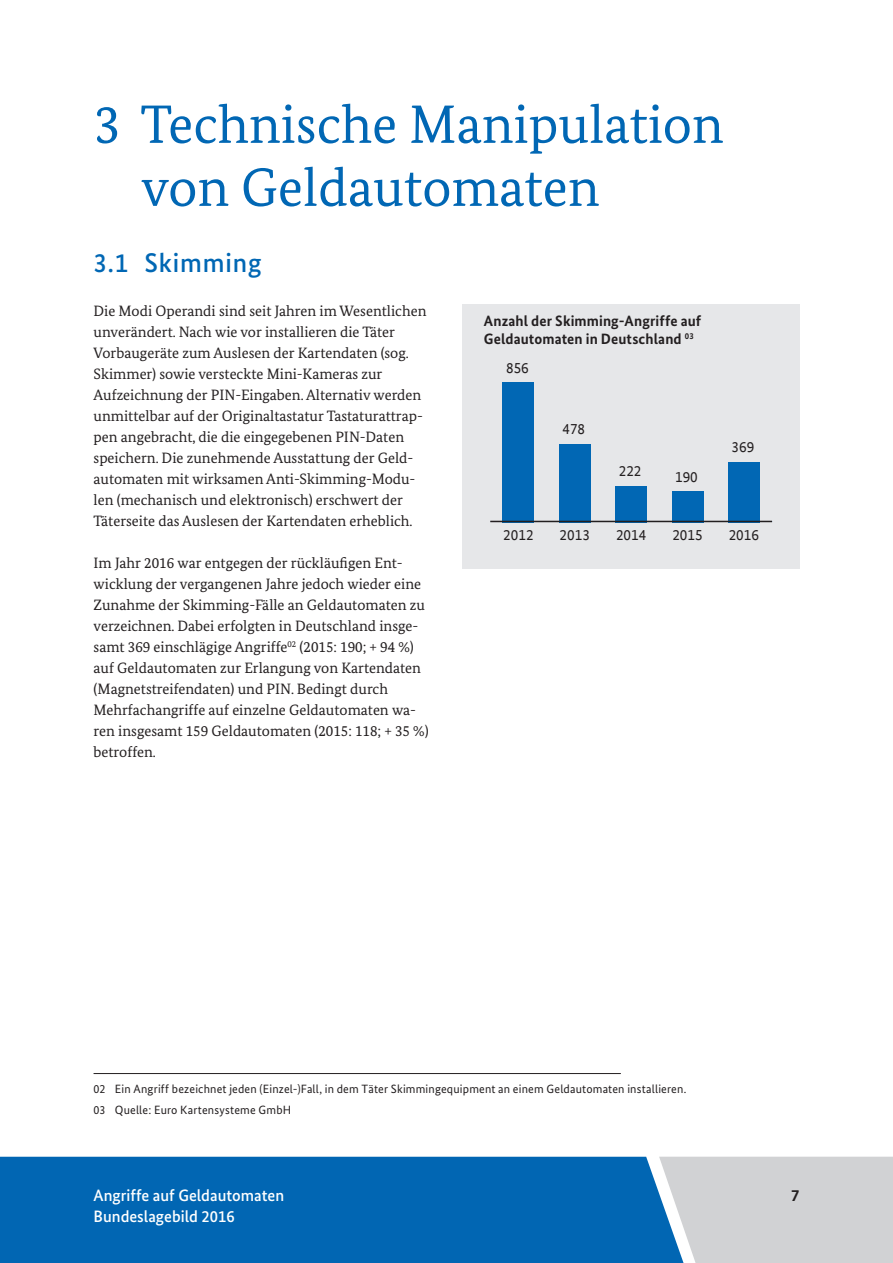
<style>
.page{position:relative;width:893px;height:1263px;background:#fff}
.page>*{position:absolute;margin:0;border:0;box-sizing:border-box;transform-origin:0 0}
.t1{font:54px/63px "Bundes Serif";color:#0167b4}
.t2{font:500 27px "Bundes Sans";letter-spacing:.03em;color:#0167b4}
.t3{font:500 16.5px "Bundes Sans";color:#fff}
.t4{font:700 16.5px "Bundes Sans";color:#231f20}
.t5{font:15.15px "Bundes Sans Office";color:#231f20}
.t6{font:15px/21px "Bundes Serif";color:#231f20}
.t7{font:700 15px/18px "Bundes Sans";letter-spacing:.005em;color:#231f20}
.t8{font:12px/21.5px "Bundes Sans";letter-spacing:.015em;color:#231f20}
</style>
<div class="page">
<div style="left:462px;top:304px;width:337px;height:264px;background:#e6e7e9"></div>
<div style="left:503px;top:382px;width:31px;height:140px;background:#0167b4"></div>
<div style="left:559px;top:444px;width:32px;height:78px;background:#0167b4"></div>
<div style="left:615px;top:486px;width:32px;height:36px;background:#0167b4"></div>
<div style="left:672px;top:491px;width:31px;height:31px;background:#0167b4"></div>
<div style="left:728px;top:462px;width:32px;height:60px;background:#0167b4"></div>
<hr style="left:490px;top:521px;width:282px;height:1px;background:#231f20">
<hr style="left:94px;top:1073px;width:527px;height:1px;background:#231f20">
<div style="left:0;top:1157px;width:659px;height:106px;background:#0166b3"></div>
<svg style="left:659px;top:1157px;width:234px;height:106px;background:#cacfd4"></svg>
<h1 class="t1" style="left:141px;top:92px;width:584px;text-indent:-48px">3 Technische Manipulation von Geldautomaten</h1>
<h2 class="t2" style="left:94px;top:246px;width:170px">3.1 Skimming</h2>
<p class="t6" style="left:94px;top:301px;width:334px">Die Modi Operandi sind seit Jahren im Wesentlichen unverändert. Nach wie vor installieren die Täter Vorbaugeräte zum Auslesen der Kartendaten (sog.<br>Skimmer) sowie versteckte Mini-Kameras zur Aufzeichnung der PIN-Eingaben. Alternativ werden unmittelbar auf der Originaltastatur Tastaturattrap&shy;pen angebracht, die die eingegebenen PIN-Daten speichern. Die zunehmende Ausstattung der Geld&shy;automaten mit wirksamen Anti-Skimming-Modu&shy;len (mechanisch und elektronisch) erschwert der Täterseite das Auslesen der Kartendaten erheblich.</p>
<p class="t6" style="left:94px;top:553px;width:337px">Im Jahr 2016 war entgegen der rückläufigen Ent&shy;wicklung der vergangenen Jahre jedoch wieder eine Zunahme der Skimming-Fälle an Geldautomaten zu verzeichnen. Dabei erfolgten in Deutschland insge&shy;samt 369 einschlägige Angriffe<sup>02</sup> (2015: 190; + 94 %) auf Geldautomaten zur Erlangung von Kartendaten (Magnetstreifendaten) und PIN. Bedingt durch Mehrfachangriffe auf einzelne Geldautomaten wa&shy;ren insgesamt 159 Geldautomaten (2015: 118; + 35 %) betroffen.</p>
<p class="t7" style="left:484px;top:312px;width:219px">Anzahl der Skimming-Angriffe auf<br>Geldautomaten in Deutschland <sup>03</sup></p>
<p class="t5" style="left:506px;top:359px;width:24px">856</p>
<p class="t5" style="left:562px;top:421px;width:24px">478</p>
<p class="t5" style="left:619px;top:463px;width:24px">222</p>
<p class="t5" style="left:675px;top:468px;width:24px">190</p>
<p class="t5" style="left:731px;top:439px;width:24px">369</p>
<p class="t5" style="left:503px;top:526px;width:32px">2012</p>
<p class="t5" style="left:560px;top:526px;width:32px">2013</p>
<p class="t5" style="left:616px;top:526px;width:32px">2014</p>
<p class="t5" style="left:672px;top:526px;width:32px">2015</p>
<p class="t5" style="left:729px;top:526px;width:32px">2016</p>
<p class="t8" style="left:94px;top:1078px;width:594px">02 Ein Angriff bezeichnet jeden (Einzel-)Fall, in dem Täter Skimmingequipment an einem Geldautomaten installieren.<br>03 Quelle: Euro Kartensysteme GmbH</p>
<p class="t3" style="left:94px;top:1185px;width:192px">Angriffe auf Geldautomaten</p>
<p class="t4" style="left:791px;top:1185px;width:10px">7</p>
<p class="t3" style="left:94px;top:1206px;width:143px">Bundeslagebild 2016</p>
</div>
